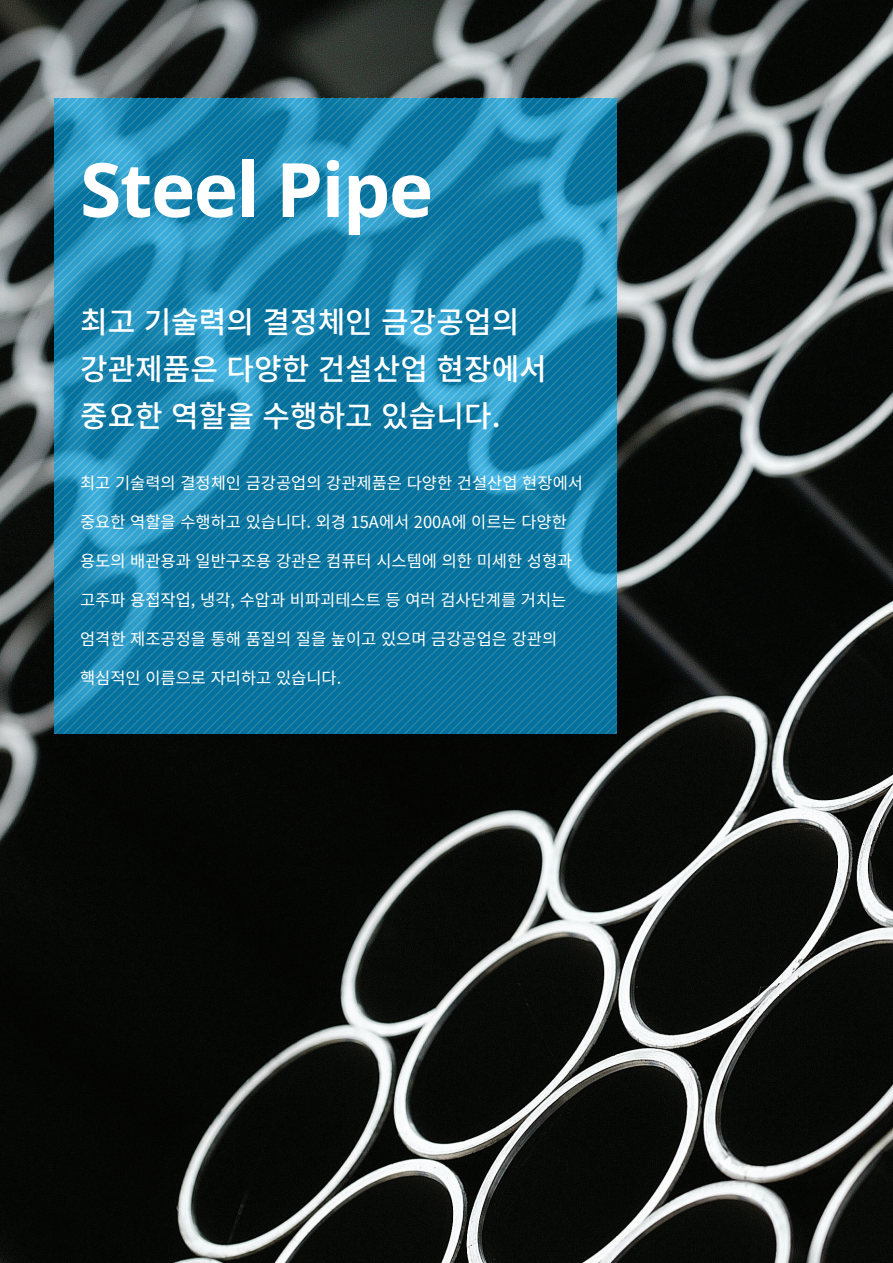
<style>
.page{position:relative;width:893px;height:1263px;background:#fff}
.page>*{position:absolute;margin:0;border:0;box-sizing:border-box;transform-origin:0 0}
.t1{font:700 75px "Noto Sans";letter-spacing:-.02em;color:#fff}
.t2{font:500 30px/46.8px "Noto Sans CJ Kkr";color:#fff}
.t3{font:16.5px "Noto Sans CJ Kkr";color:#fff}
</style>
<div class="page">
<img style="left:0;top:0;width:893px;height:1263px">
<svg style="left:172px;top:181px;width:445px;height:552px;background:#1a85af"></svg>
<svg style="left:211px;top:221px;width:406px;height:512px;background:#1f8ab4"></svg>
<svg style="left:220px;top:229px;width:397px;height:504px;background:#1c87b1"></svg>
<svg style="left:229px;top:238px;width:388px;height:495px;background:#1984ae"></svg>
<svg style="left:233px;top:243px;width:384px;height:490px;background:#1884ad"></svg>
<svg style="left:242px;top:251px;width:375px;height:482px;background:#1984ae"></svg>
<svg style="left:246px;top:256px;width:371px;height:477px;background:#1782ac"></svg>
<svg style="left:255px;top:264px;width:362px;height:469px;background:#147fa9"></svg>
<svg style="left:264px;top:273px;width:353px;height:460px;background:#137ea8"></svg>
<svg style="left:268px;top:278px;width:349px;height:455px;background:#127da6"></svg>
<svg style="left:273px;top:282px;width:344px;height:451px;background:#137da7"></svg>
<svg style="left:277px;top:286px;width:340px;height:447px;background:#137ea8"></svg>
<svg style="left:281px;top:291px;width:336px;height:442px;background:#127ca6"></svg>
<svg style="left:286px;top:295px;width:331px;height:438px;background:#127da7"></svg>
<svg style="left:290px;top:299px;width:327px;height:434px;background:#137ea7"></svg>
<svg style="left:295px;top:304px;width:322px;height:429px;background:#137ea8"></svg>
<svg style="left:299px;top:308px;width:318px;height:425px;background:#1580aa"></svg>
<svg style="left:303px;top:313px;width:314px;height:420px;background:#137ea7"></svg>
<svg style="left:308px;top:317px;width:309px;height:416px;background:#137ea8"></svg>
<svg style="left:312px;top:321px;width:305px;height:412px;background:#147fa9"></svg>
<svg style="left:316px;top:326px;width:301px;height:407px;background:#127ca6"></svg>
<svg style="left:321px;top:330px;width:296px;height:403px;background:#127da6"></svg>
<svg style="left:325px;top:334px;width:292px;height:399px;background:#127ca6"></svg>
<svg style="left:330px;top:339px;width:287px;height:394px;background:#117ba5"></svg>
<svg style="left:334px;top:343px;width:283px;height:390px;background:#107ba4"></svg>
<svg style="left:338px;top:348px;width:279px;height:385px;background:#0e79a2"></svg>
<svg style="left:343px;top:352px;width:274px;height:381px;background:#0e79a3"></svg>
<svg style="left:347px;top:356px;width:270px;height:377px;background:#0f7aa3"></svg>
<svg style="left:351px;top:361px;width:266px;height:372px;background:#0e79a3"></svg>
<svg style="left:356px;top:365px;width:261px;height:368px;background:#0f7aa3"></svg>
<svg style="left:360px;top:369px;width:257px;height:364px;background:#107aa4"></svg>
<svg style="left:365px;top:374px;width:252px;height:359px;background:#107ba5"></svg>
<svg style="left:369px;top:378px;width:248px;height:355px;background:#127da6"></svg>
<svg style="left:373px;top:383px;width:244px;height:350px;background:#127ca6"></svg>
<svg style="left:378px;top:387px;width:239px;height:346px;background:#147fa8"></svg>
<svg style="left:382px;top:391px;width:235px;height:342px;background:#1580aa"></svg>
<svg style="left:386px;top:396px;width:231px;height:337px;background:#127ca6"></svg>
<svg style="left:391px;top:400px;width:226px;height:333px;background:#127ca6"></svg>
<svg style="left:395px;top:404px;width:222px;height:329px;background:#107ba4"></svg>
<svg style="left:400px;top:409px;width:217px;height:324px;background:#0e79a2"></svg>
<svg style="left:404px;top:413px;width:213px;height:320px;background:#0f79a3"></svg>
<svg style="left:408px;top:418px;width:209px;height:315px;background:#0e79a2"></svg>
<svg style="left:413px;top:422px;width:204px;height:311px;background:#0f7aa3"></svg>
<svg style="left:417px;top:426px;width:200px;height:307px;background:#107aa4"></svg>
<svg style="left:421px;top:431px;width:196px;height:302px;background:#0f79a3"></svg>
<svg style="left:426px;top:435px;width:191px;height:298px;background:#0f7aa4"></svg>
<svg style="left:430px;top:439px;width:187px;height:294px;background:#107ba4"></svg>
<svg style="left:434px;top:444px;width:183px;height:289px;background:#0f79a3"></svg>
<svg style="left:439px;top:448px;width:178px;height:285px;background:#107aa4"></svg>
<svg style="left:443px;top:452px;width:174px;height:281px;background:#107ba5"></svg>
<svg style="left:448px;top:457px;width:169px;height:276px;background:#117ca5"></svg>
<svg style="left:452px;top:461px;width:165px;height:272px;background:#107ba4"></svg>
<p class="t1" style="left:80px;top:137px;width:355px">Steel Pipe</p>
<p class="t2" style="left:80px;top:300px;width:468px">최고 기술력의 결정체인 금강공업의 강관제품은 다양한 건설산업 현장에서 중요한 역할을 수행하고 있습니다.</p>
<p class="t3" style="left:80px;top:474px;width:504px">최고 기술력의 결정체인 금강공업의 강관제품은 다양한 건설산업 현장에서</p>
<p class="t3" style="left:80px;top:513px;width:488px">중요한 역할을 수행하고 있습니다. 외경 15A에서 200A에 이르는 다양한</p>
<p class="t3" style="left:80px;top:552px;width:494px">용도의 배관용과 일반구조용 강관은 컴퓨터 시스템에 의한 미세한 성형과</p>
<p class="t3" style="left:80px;top:591px;width:488px">고주파 용접작업, 냉각, 수압과 비파괴테스트 등 여러 검사단계를 거치는</p>
<p class="t3" style="left:80px;top:630px;width:479px">엄격한 제조공정을 통해 품질의 질을 높이고 있으며 금강공업은 강관의</p>
<p class="t3" style="left:80px;top:669px;width:263px">핵심적인 이름으로 자리하고 있습니다.</p>
</div>
